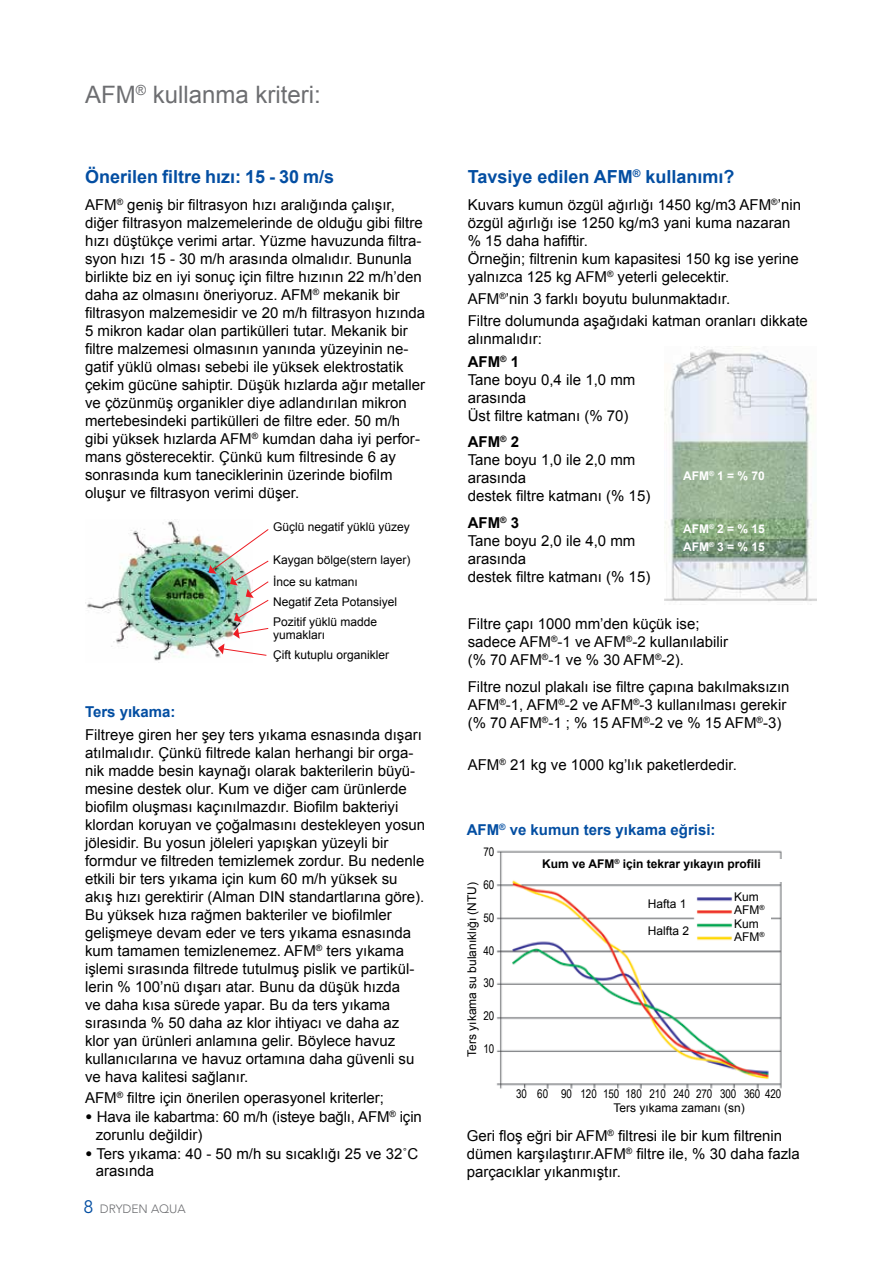
<style>
.page{position:relative;width:893px;height:1263px;background:#fff}
.page>*{position:absolute;margin:0;border:0;box-sizing:border-box;transform-origin:0 0}
.t1{font:24px "Arial";color:#6d6e71}
.t2{font:700 18px "Arial";color:#034ea2}
.t3{font:15px/18px "Arial";color:#000}
.t4{font:700 15px "Arial";color:#034ea2}
.t5{font:12px/13.5px "Arial";color:#000}
.t6{font:12px "Arial Narrow";letter-spacing:-.005em;color:#000}
.t7{font:700 12px "Arial";color:#000}
.t8{font:700 12px/18.3px "Arial";color:#fff}
.t9{font:300 12px "Avenir";color:#6d6e71}
.s1{font-weight:900}
.s2{font-weight:400;font-size:18px;color:#034ea2}
.s3{font-weight:700}
</style>
<div class="page">
<img style="left:664px;top:346px;width:152px;height:255px">
<img style="left:85px;top:519px;width:136px;height:144px">
<img style="left:209px;top:528px;width:60px;height:128px">
<img style="left:496px;top:850px;width:286px;height:239px">
<div style="left:542px;top:859px;width:243px;height:22px;background:#fff"></div>
<div style="left:734px;top:892px;width:37px;height:55px;background:#fff"></div>
<h1 class="t1" style="left:85px;top:79px;width:237px">AFM<sup>®</sup> kullanma kriteri:</h1>
<p class="t2" style="left:85px;top:165px;width:251px">Önerilen filtre hızı: 15 - 30 m/s</p>
<p class="t3" style="left:85px;top:196px;width:342px">AFM<sup>®</sup> geniş bir filtrasyon hızı aralığında çalışır, diğer filtrasyon malzemelerinde de olduğu gibi filtre hızı düştükçe verimi artar. Yüzme havuzunda filtra&shy;syon hızı 15 - 30 m/h arasında olmalıdır. Bununla birlikte biz en iyi sonuç için filtre hızının 22 m/h’den daha az olmasını öneriyoruz. AFM<sup>®</sup> mekanik bir filtrasyon malzemesidir ve 20 m/h filtrasyon hızında 5 mikron kadar olan partikülleri tutar. Mekanik bir filtre malzemesi olmasının yanında yüzeyinin ne&shy;gatif yüklü olması sebebi ile yüksek elektrostatik çekim gücüne sahiptir. Düşük hızlarda ağır metaller ve çözünmüş organikler diye adlandırılan mikron mertebesindeki partikülleri de filtre eder. 50 m/h gibi yüksek hızlarda AFM<sup>®</sup> kumdan daha iyi perfor&shy;mans gösterecektir. Çünkü kum filtresinde 6 ay sonrasında kum taneciklerinin üzerinde biofilm oluşur ve filtrasyon verimi düşer.</p>
<p class="t5" style="left:273px;top:520px;width:138px">Güçlü negatif yüklü yüzey</p>
<p class="t5" style="left:273px;top:549px;width:139px;line-height:22px">Kaygan bölge(stern layer)<br>İnce su katmanı</p>
<p class="t5" style="left:273px;top:592px;width:126px;line-height:20px">Negatif Zeta Potansiyel<br>Pozitif yüklü madde</p>
<p class="t5" style="left:273px;top:625px;width:118px;line-height:19.8px">yumakları<br>Çift kutuplu organikler</p>
<p class="t4" style="left:85px;top:702px;width:92px">Ters yıkama:</p>
<p class="t3" style="left:85px;top:725px;width:342px">Filtreye giren her şey ters yıkama esnasında dışarı atılmalıdır. Çünkü filtrede kalan herhangi bir orga&shy;nik madde besin kaynağı olarak bakterilerin büyü&shy;mesine destek olur. Kum ve diğer cam ürünlerde biofilm oluşması kaçınılmazdır. Biofilm bakteriyi klordan koruyan ve çoğalmasını destekleyen yosun jölesidir. Bu yosun jöleleri yapışkan yüzeyli bir formdur ve filtreden temizlemek zordur. Bu nedenle etkili bir ters yıkama için kum 60 m/h yüksek su akış hızı gerektirir (Alman DIN standartlarına göre).<br>Bu yüksek hıza rağmen bakteriler ve biofilmler gelişmeye devam eder ve ters yıkama esnasında kum tamamen temizlenemez. AFM<sup>®</sup> ters yıkama işlemi sırasında filtrede tutulmuş pislik ve partikül&shy;lerin % 100’nü dışarı atar. Bunu da düşük hızda<br>ve daha kısa sürede yapar. Bu da ters yıkama sırasında % 50 daha az klor ihtiyacı ve daha az klor yan ürünleri anlamına gelir. Böylece havuz kullanıcılarına ve havuz ortamına daha güvenli su ve hava kalitesi sağlanır.</p>
<p class="t3" style="left:85px;top:1089px;width:300px">AFM<sup>®</sup> filtre için önerilen operasyonel kriterler;</p>
<p class="t3" style="left:96px;top:1109px;width:328px;line-height:17.2px;text-indent:-11px"><span class="s1">•</span> Hava ile kabartma: 60 m/h (isteye bağlı, AFM<sup>®</sup> için zorunlu değildir)</p>
<p class="t3" style="left:96px;top:1145px;width:324px;line-height:17.2px;text-indent:-11px"><span class="s1">•</span> Ters yıkama: 40 - 50 m/h su sıcaklığı 25 ve 32˚C arasında</p>
<p class="t9" style="left:84px;top:1202px;width:104px"><span class="s2">8</span> DRYDEN AQUA</p>
<p class="t2" style="left:468px;top:165px;width:268px">Tavsiye edilen AFM<sup>®</sup> kullanımı?</p>
<p class="t3" style="left:468px;top:196px;width:335px">Kuvars kumun özgül ağırlığı 1450 kg/m3 AFM<sup>®</sup>’nin özgül ağırlığı ise 1250 kg/m3 yani kuma nazaran % 15 daha hafiftir.<br>Örneğin; filtrenin kum kapasitesi 150 kg ise yerine yalnızca 125 kg AFM<sup>®</sup> yeterli gelecektir.</p>
<p class="t3" style="left:468px;top:288px;width:342px;line-height:22.2px">AFM<sup>®</sup>’nin 3 farklı boyutu bulunmaktadır.<br>Filtre dolumunda aşağıdaki katman oranları dikkate</p>
<p class="t3" style="left:468px;top:330px;width:76px">alınmalıdır:</p>
<p class="t3" style="left:468px;top:353px;width:169px"><span class="s3">AFM</span><sup>®</sup> <span class="s3">1<br></span>Tane boyu 0,4 ile 1,0 mm arasında<br>Üst filtre katmanı (% 70)</p>
<p class="t3" style="left:468px;top:433px;width:184px"><span class="s3">AFM</span><sup>®</sup> <span class="s3">2<br></span>Tane boyu 1,0 ile 2,0 mm arasında<br>destek filtre katmanı (% 15)</p>
<p class="t3" style="left:468px;top:514px;width:184px"><span class="s3">AFM</span><sup>®</sup> <span class="s3">3<br></span>Tane boyu 2,0 ile 4,0 mm arasında<br>destek filtre katmanı (% 15)</p>
<p class="t8" style="left:683px;top:467px;width:83px">AFM<sup>®</sup> 1 = % 70</p>
<p class="t8" style="left:683px;top:520px;width:83px">AFM<sup>®</sup> 2 = % 15<br>AFM<sup>®</sup> 3 = % 15</p>
<p class="t3" style="left:468px;top:615px;width:262px">Filtre çapı 1000 mm’den küçük ise; sadece AFM<sup>®</sup>-1 ve AFM<sup>®</sup>-2 kullanılabilir (% 70 AFM<sup>®</sup>-1 ve % 30 AFM<sup>®</sup>-2).</p>
<p class="t3" style="left:468px;top:677px;width:323px">Filtre nozul plakalı ise filtre çapına bakılmaksızın<br>AFM<sup>®</sup>-1, AFM<sup>®</sup>-2 ve AFM<sup>®</sup>-3 kullanılması gerekir (% 70 AFM<sup>®</sup>-1 ; % 15 AFM<sup>®</sup>-2 ve % 15 AFM<sup>®</sup>-3)</p>
<p class="t3" style="left:468px;top:756px;width:271px">AFM<sup>®</sup> 21 kg ve 1000 kg’lık paketlerdedir.</p>
<p class="t4" style="left:467px;top:820px;width:250px">AFM<sup>®</sup> ve kumun ters yıkama eğrisi:</p>
<p class="t6" style="left:483px;top:843px;width:12px">70</p>
<p class="t6" style="left:483px;top:876px;width:12px">60</p>
<p class="t6" style="left:483px;top:909px;width:12px">50</p>
<p class="t6" style="left:483px;top:941px;width:12px">40</p>
<p class="t6" style="left:483px;top:974px;width:12px">30</p>
<p class="t6" style="left:483px;top:1007px;width:12px">20</p>
<p class="t5" style="left:465px;top:1057px;width:176px;rotate:-90deg">Ters yıkama su bulanıklığı (NTU)</p>
<p class="t6" style="left:483px;top:1040px;width:12px">10</p>
<p class="t7" style="left:542px;top:856px;width:220px">Kum ve AFM<sup>®</sup> için tekrar yıkayın profili</p>
<p class="t5" style="left:648px;top:897px;width:40px">Hafta 1</p>
<p class="t5" style="left:648px;top:924px;width:43px">Halfta 2</p>
<p class="t5" style="left:734px;top:890px;width:32px">Kum<br>AFM<sup>®<br></sup>Kum<br>AFM<sup>®</sup></p>
<p class="t6" style="left:516px;top:1085px;width:267px">30 60 90 120 150 180 210 240 270 300 360 420</p>
<p class="t5" style="left:613px;top:1101px;width:133px">Ters yıkama zamanı (sn)</p>
<p class="t3" style="left:467px;top:1126px;width:335px">Geri floş eğri bir AFM<sup>®</sup> filtresi ile bir kum filtrenin dümen karşılaştırır.AFM<sup>®</sup> filtre ile, % 30 daha fazla parçacıklar yıkanmıştır.</p>
</div>
